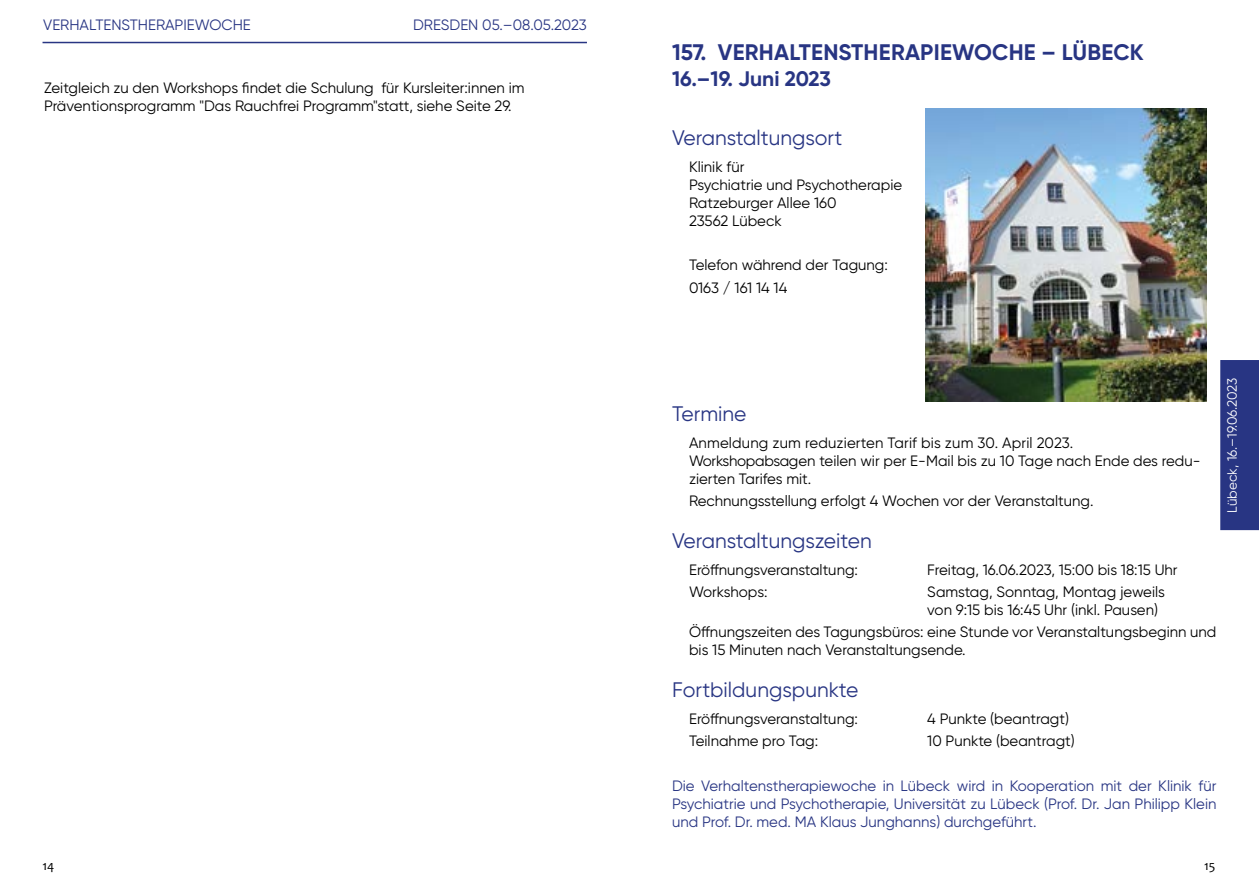
<style>
.page{position:relative;width:1259px;height:893px;background:#fff}
.page>*{position:absolute;margin:0;border:0;box-sizing:border-box;transform-origin:0 0}
.t1{font:700 22.5px "Gilroy";letter-spacing:.01em;color:#283583}
.t2{font:21px "Gilroy";color:#283583}
.t3{font:700 21px "Gilroy";color:#283583}
.t4{font:15px/18px "Gilroy";color:#000}
.t5{font:15px/18px "Gilroy";color:#283583;text-align:justify}
.t6{font:13.5px "Gilroy";color:#fff}
.t7{font:13.5px "Candara";color:#000}
</style>
<div class="page">
<hr style="left:43px;top:42px;width:544px;height:1px;background:#283583">
<img style="left:925px;top:108px;width:282px;height:293px">
<div style="left:1220px;top:360px;width:39px;height:170px;background:#283583"></div>
<p class="t5" style="left:43px;top:16px;width:209px">VERHALTENSTHERAPIEWOCHE</p>
<p class="t5" style="left:413px;top:16px;width:175px">DRESDEN 05.–08.05.2023</p>
<p class="t4" style="left:44px;top:79px;width:482px">Zeitgleich zu den Workshops findet die Schulung für Kursleiter:innen im<br>Präventionsprogramm "Das Rauchfrei Programm"statt, siehe Seite 29.</p>
<h1 class="t1" style="left:672px;top:38px;width:473px">157. VERHALTENSTHERAPIEWOCHE – LÜBECK</h1>
<h2 class="t3" style="left:672px;top:66px;width:160px">16.–19. Juni 2023</h2>
<h2 class="t2" style="left:672px;top:125px;width:172px">Veranstaltungsort</h2>
<p class="t4" style="left:689px;top:157px;width:215px">Klinik für<br>Psychiatrie und Psychotherapie<br>Ratzeburger Allee 160<br>23562 Lübeck</p>
<p class="t4" style="left:689px;top:254px;width:200px;line-height:22.2px">Telefon während der Tagung:<br>0163 / 161 14 14</p>
<h2 class="t2" style="left:672px;top:401px;width:76px">Termine</h2>
<p class="t4" style="left:689px;top:433px;width:513px">Anmeldung zum reduzierten Tarif bis zum 30. April 2023.<br>Workshopabsagen teilen wir per E-Mail bis zu 10 Tage nach Ende des redu&shy;zierten Tarifes mit.</p>
<p class="t4" style="left:689px;top:492px;width:406px">Rechnungsstellung erfolgt 4 Wochen vor der Veranstaltung.</p>
<h2 class="t2" style="left:672px;top:528px;width:201px">Veranstaltungszeiten</h2>
<p class="t4" style="left:689px;top:560px;width:170px">Eröffnungsveranstaltung:</p>
<p class="t4" style="left:927px;top:560px;width:252px">Freitag, 16.06.2023, 15:00 bis 18:15 Uhr</p>
<p class="t4" style="left:689px;top:582px;width:80px">Workshops:</p>
<p class="t4" style="left:927px;top:582px;width:239px">Samstag, Sonntag, Montag jeweils von 9:15 bis 16:45 Uhr (inkl. Pausen)</p>
<p class="t4" style="left:689px;top:623px;width:529px">Öffnungszeiten des Tagungsbüros: eine Stunde vor Veranstaltungsbeginn und bis 15 Minuten nach Veranstaltungsende.</p>
<h2 class="t2" style="left:672px;top:677px;width:188px">Fortbildungspunkte</h2>
<p class="t4" style="left:689px;top:709px;width:170px">Eröffnungsveranstaltung:</p>
<p class="t4" style="left:927px;top:709px;width:143px">4 Punkte (beantragt)</p>
<p class="t4" style="left:689px;top:732px;width:131px">Teilnahme pro Tag:</p>
<p class="t4" style="left:927px;top:732px;width:149px">10 Punkte (beantragt)</p>
<p class="t5" style="left:672px;top:776px;width:546px">Die Verhaltenstherapiewoche in Lübeck wird in Kooperation mit der Klinik für Psychiatrie und Psychotherapie, Universität zu Lübeck (Prof. Dr. Jan Philipp Klein und Prof. Dr. med. MA Klaus Junghanns) durchgeführt.</p>
<p class="t6" style="left:1223px;top:513px;width:137px;rotate:-90deg">Lübeck, 16.–19.06.2023</p>
<p class="t7" style="left:43px;top:857px;width:13px">14</p>
<p class="t7" style="left:1204px;top:857px;width:13px">15</p>
</div>
